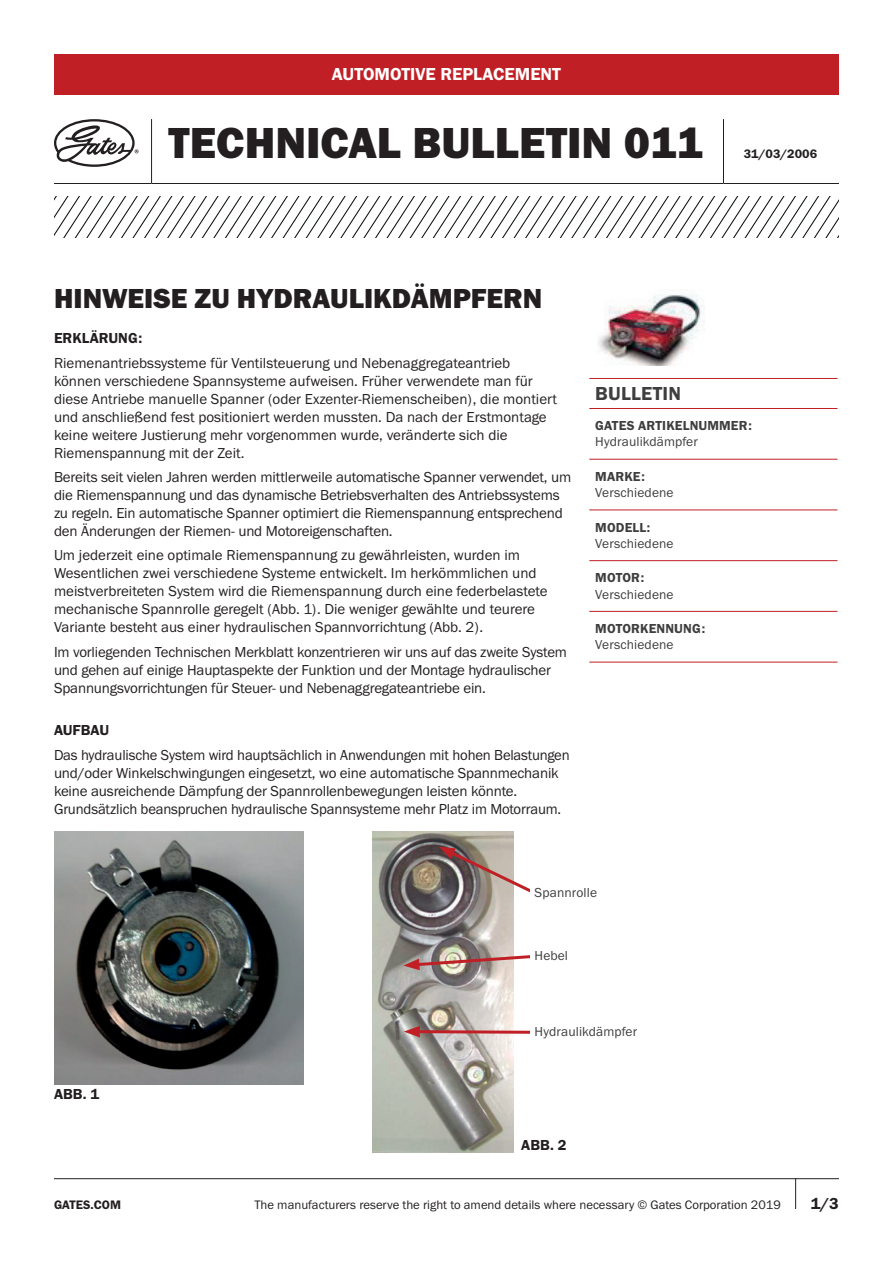
<style>
.page{position:relative;width:893px;height:1263px;background:#fff}
.page>*{position:absolute;margin:0;border:0;box-sizing:border-box;transform-origin:0 0}
.t1{font:45px "Franklin Gothic URW Hea";color:#231f20}
.t2{font:28.5px "Franklin Gothic URW Hea";color:#231f20}
.t3{font:19.5px "Franklin Gothic URW Dem";letter-spacing:.01em;color:#3e3e3f}
.t4{font:18px "Franklin Gothic URW Dem";color:#fff}
.t5{font:16.5px "Franklin Gothic URW Dem";color:#231f20}
.t6{font:15px/18px "Franklin Gothic URW Boo";letter-spacing:-.01em;color:#231f20}
.t7{font:15px "Franklin Gothic URW Dem";color:#231f20}
.t8{font:13.5px "Franklin Gothic URW Boo";letter-spacing:.01em;color:#3e3e3f}
.t9{font:13.5px "Franklin Gothic URW Dem";letter-spacing:.01em;color:#3e3e3f}
.t10{font:12.75px "Franklin Gothic URW Boo";color:#231f20}
.t11{font:12.75px "Franklin Gothic URW Dem";color:#231f20}
</style>
<div class="page">
<hr style="left:54px;top:1178px;width:785px;height:1px;background:#231f20">
<hr style="left:795px;top:1178px;width:1px;height:31px;background:#231f20">
<div style="left:54px;top:54px;width:785px;height:40px;background:#c02025"></div>
<hr style="left:151px;top:119px;width:1px;height:64px;background:#231f20">
<hr style="left:723px;top:119px;width:1px;height:64px;background:#231f20">
<hr style="left:54px;top:183px;width:98px;height:1px;background:#231f20">
<hr style="left:152px;top:183px;width:571px;height:1px;background:#231f20">
<hr style="left:723px;top:183px;width:116px;height:1px;background:#231f20">
<svg style="left:54px;top:119px;width:85px;height:48px"></svg>
<svg style="left:54px;top:197px;width:785px;height:40px"></svg>
<hr style="left:589px;top:378px;width:248px;height:1px;background:#c02025">
<hr style="left:589px;top:408px;width:248px;height:1px;background:#c02025">
<hr style="left:589px;top:459px;width:248px;height:1px;background:#c02025">
<hr style="left:589px;top:509px;width:248px;height:1px;background:#c02025">
<hr style="left:589px;top:560px;width:248px;height:1px;background:#c02025">
<hr style="left:589px;top:611px;width:248px;height:1px;background:#c02025">
<hr style="left:589px;top:662px;width:248px;height:1px;background:#c02025">
<img style="left:598px;top:294px;width:106px;height:71px">
<img style="left:54px;top:831px;width:250px;height:253px">
<img style="left:372px;top:831px;width:141px;height:321px">
<svg style="left:439px;top:847px;width:91px;height:55px"></svg>
<svg style="left:403px;top:953px;width:127px;height:17px;background:#b89590"></svg>
<svg style="left:404px;top:1026px;width:126px;height:11px"></svg>
<p class="t4" style="left:332px;top:63px;width:231px">AUTOMOTIVE REPLACEMENT</p>
<h1 class="t1" style="left:169px;top:114px;width:536px">TECHNICAL BULLETIN 011</h1>
<p class="t11" style="left:744px;top:146px;width:75px">31/03/2006</p>
<h2 class="t2" style="left:54px;top:280px;width:490px">HINWEISE ZU HYDRAULIKDÄMPFERN</h2>
<p class="t7" style="left:54px;top:329px;width:90px">ERKLÄRUNG:</p>
<p class="t6" style="left:54px;top:353px;width:505px">Riemenantriebssysteme für Ventilsteuerung und Nebenaggregateantrieb können verschiedene Spannsysteme aufweisen. Früher verwendete man für diese Antriebe manuelle Spanner (oder Exzenter-Riemenscheiben), die montiert und anschließend fest positioniert werden mussten. Da nach der Erstmontage keine weitere Justierung mehr vorgenommen wurde, veränderte sich die Riemenspannung mit der Zeit.</p>
<p class="t6" style="left:54px;top:468px;width:519px">Bereits seit vielen Jahren werden mittlerweile automatische Spanner verwendet, um die Riemenspannung und das dynamische Betriebsverhalten des Antriebssystems zu regeln. Ein automatische Spanner optimiert die Riemenspannung entsprechend den Änderungen der Riemen- und Motoreigenschaften.</p>
<p class="t6" style="left:54px;top:546px;width:495px">Um jederzeit eine optimale Riemenspannung zu gewährleisten, wurden im Wesentlichen zwei verschiedene Systeme entwickelt. Im herkömmlichen und meistverbreiteten System wird die Riemenspannung durch eine federbelastete mechanische Spannrolle geregelt (Abb. 1). Die weniger gewählte und teurere Variante besteht aus einer hydraulischen Spannvorrichtung (Abb. 2).</p>
<p class="t6" style="left:54px;top:642px;width:514px">Im vorliegenden Technischen Merkblatt konzentrieren wir uns auf das zweite System und gehen auf einige Hauptaspekte der Funktion und der Montage hydraulischer<br>Spannungsvorrichtungen für Steuer- und Nebenaggregateantriebe ein.</p>
<p class="t7" style="left:54px;top:721px;width:57px">AUFBAU</p>
<p class="t6" style="left:54px;top:745px;width:517px">Das hydraulische System wird hauptsächlich in Anwendungen mit hohen Belastungen und/oder Winkelschwingungen eingesetzt, wo eine automatische Spannmechanik keine ausreichende Dämpfung der Spannrollenbewegungen leisten könnte.<br>Grundsätzlich beanspruchen hydraulische Spannsysteme mehr Platz im Motorraum.</p>
<h3 class="t3" style="left:595px;top:381px;width:87px">BULLETIN</h3>
<p class="t9" style="left:595px;top:417px;width:158px">GATES ARTIKELNUMMER:</p>
<p class="t8" style="left:595px;top:434px;width:104px">Hydraulikdämpfer</p>
<p class="t9" style="left:595px;top:468px;width:51px">MARKE:</p>
<p class="t8" style="left:595px;top:484px;width:80px">Verschiedene</p>
<p class="t9" style="left:595px;top:519px;width:57px">MODELL:</p>
<p class="t8" style="left:595px;top:535px;width:80px">Verschiedene</p>
<p class="t9" style="left:595px;top:570px;width:50px">MOTOR:</p>
<p class="t8" style="left:595px;top:586px;width:80px">Verschiedene</p>
<p class="t9" style="left:595px;top:620px;width:111px">MOTORKENNUNG:</p>
<p class="t8" style="left:595px;top:636px;width:80px">Verschiedene</p>
<p class="t8" style="left:535px;top:884px;width:64px">Spannrolle</p>
<p class="t8" style="left:535px;top:947px;width:35px">Hebel</p>
<p class="t7" style="left:54px;top:1085px;width:47px">ABB. 1</p>
<p class="t8" style="left:535px;top:1023px;width:104px">Hydraulikdämpfer</p>
<p class="t7" style="left:521px;top:1136px;width:47px">ABB. 2</p>
<p class="t11" style="left:54px;top:1197px;width:69px">GATES.COM</p>
<p class="t10" style="left:254px;top:1197px;width:528px">The manufacturers reserve the right to amend details where necessary © Gates Corporation 2019</p>
<p class="t5" style="left:811px;top:1193px;width:30px">1/3</p>
</div>
